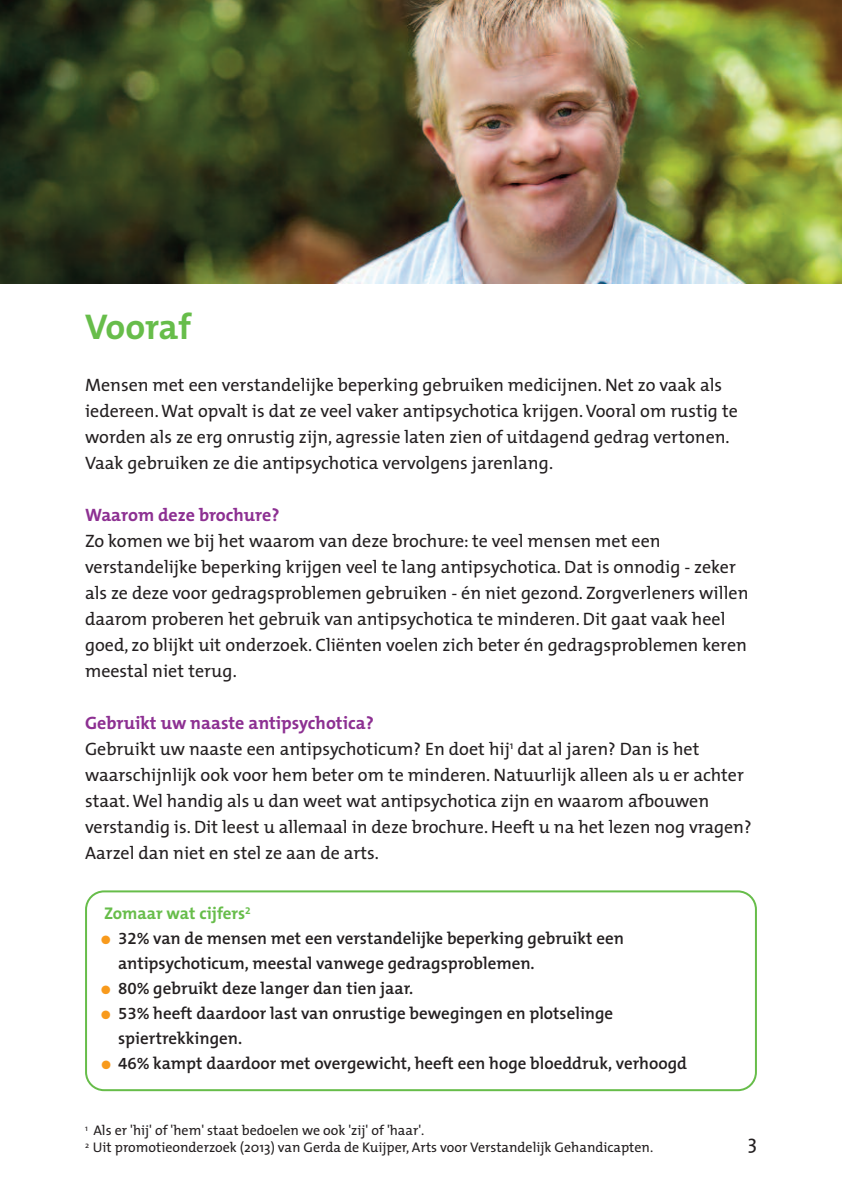
<style>
.page{position:relative;width:842px;height:1191px;background:#fff}
.page>*{position:absolute;margin:0;border:0;box-sizing:border-box;transform-origin:0 0}
.t1{font:700 36px "The Mix B7";color:#67bd4a}
.t2{font:20px "The Mix";color:#231f20}
.t3{font:18px/26px "The Mix";color:#231f20}
.t4{font:700 18px "The Mix B7";color:#8d3092}
.t5{font:600 17px/25px "The Mix B6";color:#231f20}
.t6{font:700 17px "The Mix B7";color:#67bd4a}
.t7{font:14px/16.8px "The Mix";color:#231f20}
.s1{color:#f89a1c}
</style>
<div class="page">
<img style="left:0;top:0;width:842px;height:283px">
<svg style="left:85px;top:890px;width:672px;height:201px"></svg>
<h1 class="t1" style="left:85px;top:307px;width:108px">Vooraf</h1>
<p class="t3" style="left:85px;top:374px;width:654px">Mensen met een verstandelijke beperking gebruiken medicijnen. Net zo vaak als iedereen.Wat opvalt is dat ze veel vaker antipsychotica krijgen.Vooral om rustig te worden als ze erg onrustig zijn, agressie laten zien of uitdagend gedrag vertonen.<br>Vaak gebruiken ze die antipsychotica vervolgens jarenlang.</p>
<p class="t4" style="left:85px;top:505px;width:196px">Waarom deze brochure?</p>
<p class="t3" style="left:85px;top:530px;width:665px">Zo komen we bij het waarom van deze brochure: te veel mensen met een verstandelijke beperking krijgen veel te lang antipsychotica. Dat is onnodig - zeker als ze deze voor gedragsproblemen gebruiken - én niet gezond. Zorgverleners willen daarom proberen het gebruik van antipsychotica te minderen. Dit gaat vaak heel goed, zo blijkt uit onderzoek. Cliënten voelen zich beter én gedragsproblemen keren meestal niet terug.</p>
<p class="t4" style="left:85px;top:713px;width:290px">Gebruikt uw naaste antipsychotica?</p>
<p class="t3" style="left:85px;top:738px;width:668px">Gebruikt uw naaste een antipsychoticum? En doet hij<sup>1</sup> dat al jaren? Dan is het waarschijnlijk ook voor hem beter om te minderen. Natuurlijk alleen als u er achter staat.Wel handig als u dan weet wat antipsychotica zijn en waarom afbouwen verstandig is. Dit leest u allemaal in deze brochure. Heeft u na het lezen nog vragen?<br>Aarzel dan niet en stel ze aan de arts.</p>
<p class="t6" style="left:104px;top:904px;width:148px">Zomaar wat cijfers<sup>2</sup></p>
<p class="t5" style="left:118px;top:926px;width:508px;text-indent:-17px"><span class="s1">●</span> 32% van de mensen met een verstandelijke beperking gebruikt een antipsychoticum, meestal vanwege gedragsproblemen.</p>
<p class="t5" style="left:101px;top:976px;width:314px"><span class="s1">●</span> 80% gebruikt deze langer dan tien jaar.</p>
<p class="t5" style="left:118px;top:1001px;width:497px;text-indent:-17px"><span class="s1">●</span> 53% heeft daardoor last van onrustige bewegingen en plotselinge spiertrekkingen.</p>
<p class="t5" style="left:102px;top:1051px;width:587px"><span class="s1">●</span> 46% kampt daardoor met overgewicht, heeft een hoge bloeddruk, verhoogd</p>
<p class="t7" style="left:85px;top:1123px;width:570px"><sup>1</sup> Als er 'hij' of 'hem' staat bedoelen we ook 'zij' of 'haar'.<br><sup>2</sup> Uit promotieonderzoek (2013) van Gerda de Kuijper, Arts voor Verstandelijk Gehandicapten.</p>
<p class="t2" style="left:748px;top:1135px;width:11px">3</p>
</div>
